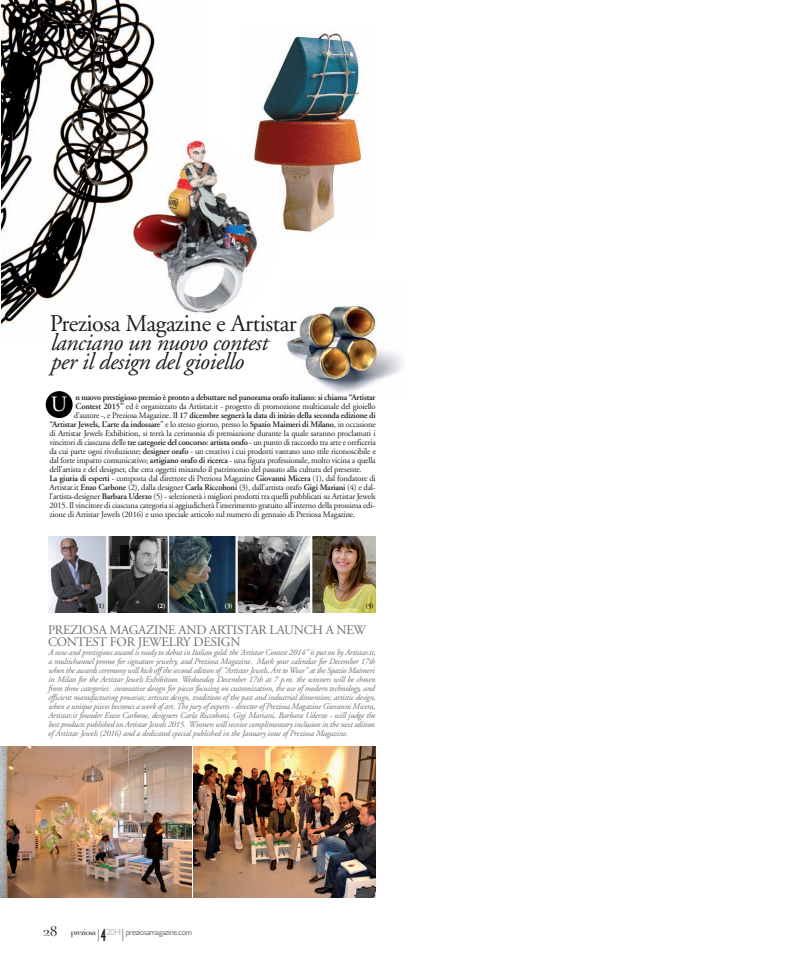
<style>
.page{position:relative;width:794px;height:964px;background:#fff}
.page>*{position:absolute;margin:0;border:0;box-sizing:border-box;transform-origin:0 0}
.t1{font:italic 24px/19px "Adobe Garamond";letter-spacing:-.02em;color:#231f20}
.t2{font:24px "Adobe Garamond";letter-spacing:-.02em;color:#231f20}
.t3{font:21.9px "Adobe Garamond";color:#fff}
.t4{font:13px/12px "Adobe Garamond";letter-spacing:-.02em;color:#6c6d70}
.t5{font:300 9px "Gill Sans";color:#939598}
.t6{font:8.5px "Adobe Garamond";letter-spacing:-.02em;color:#231f20}
.t7{font:italic 8.5px/9px "Adobe Garamond";letter-spacing:-.02em;color:#6c6d70}
.t8{font:600 8.5px "Adobe Garamond";letter-spacing:-.02em;color:#231f20}
.t9{font:300 8px "Gill Sans";letter-spacing:-.025em;color:#231f20}
.t10{font:8px "Didot";letter-spacing:-.075em;color:#231f20}
.t11{font:700 7px "Adobe Garamond";color:#231f20}
.t12{font:700 7px "Adobe Garamond";color:#fff}
.s1{font-weight:600}
.s2{font-weight:400}
.s3{font-size:14px}
.s4{font-weight:700;font-stretch:extra-condensed;font-size:15px;color:#231f20}
</style>
<div class="page">
<img style="left:1px;top:0;width:154px;height:325px">
<img style="left:257px;top:33px;width:105px;height:199px">
<img style="left:129px;top:131px;width:152px;height:194px">
<img style="left:287px;top:306px;width:116px;height:87px">
<div style="left:46px;top:391px;width:27px;height:27px;background:#000;border-radius:50%"></div>
<img style="left:48px;top:536px;width:328px;height:77px">
<svg style="left:98px;top:929px;width:1px;height:12px"></svg>
<svg style="left:122px;top:929px;width:1px;height:12px"></svg>
<img style="left:1px;top:747px;width:190px;height:150px">
<img style="left:194px;top:747px;width:182px;height:150px">
<h1 class="t2" style="left:50px;top:314px;width:249px">Preziosa Magazine e Artistar</h1>
<h1 class="t1" style="left:50px;top:335px;width:219px">lanciano un nuovo contest per il design del gioiello</h1>
<h2 class="t3" style="left:51px;top:395px;width:18px">U</h2>
<p class="t8" style="left:75px;top:394px;width:302px">n nuovo prestigioso premio è pronto a debuttare nel panorama orafo italiano: si chiama “Artistar</p>
<p class="t6" style="left:76px;top:403px;width:301px"><span class="s1">Contest 2015”</span> ed è organizzato da Artistar.it - progetto di promozione multicanale del gioiello</p>
<p class="t8" style="left:74px;top:412px;width:303px"><span class="s2">d’autore -, e Preziosa Magazine. I</span>l 17 dicembre segnerà la data di inizio della seconda edizione di</p>
<p class="t8" style="left:49px;top:421px;width:328px">“Artistar Jewels, L’arte da indossare<span class="s2">” e lo stesso giorno, presso lo</span> Spazio Maimeri di Milano<span class="s2">, in occasione</span></p>
<p class="t6" style="left:49px;top:430px;width:328px">di Artistar Jewels Exhibition, si terrà la cerimonia di premiazione durante la quale saranno proclamati i</p>
<p class="t6" style="left:49px;top:439px;width:328px">vincitori di ciascuna delle <span class="s1">tre categorie del concorso: artista orafo</span> - un punto di raccordo tra arte e oreficeria</p>
<p class="t6" style="left:49px;top:448px;width:328px">da cui parte ogni rivoluzione; <span class="s1">designer orafo</span> - un creativo i cui prodotti vantano uno stile riconoscibile e</p>
<p class="t6" style="left:49px;top:457px;width:328px">dal forte impatto comunicativo; <span class="s1">artigiano orafo di ricerca</span> - una figura professionale, molto vicina a quella</p>
<p class="t6" style="left:49px;top:466px;width:314px">dell’artista e del designer, che crea oggetti mixando il patrimonio del passato alla cultura del presente.</p>
<p class="t6" style="left:49px;top:475px;width:328px"><span class="s1">La giuria di esperti</span> - composta dal direttore di Preziosa Magazine <span class="s1">Giovanni Micera</span> (1), dal fondatore di</p>
<p class="t6" style="left:49px;top:484px;width:328px">Artistar.it <span class="s1">Enzo Carbone</span> (2), dalla designer <span class="s1">Carla Riccoboni</span> (3), dall’artista orafo <span class="s1">Gigi Mariani</span> (4) e dal-</p>
<p class="t6" style="left:49px;top:493px;width:328px">l’artista-designer <span class="s1">Barbara Uderzo</span> (5) - selezionerà i migliori prodotti tra quelli pubblicati su Artistar Jewels</p>
<p class="t6" style="left:49px;top:502px;width:327px">2015. Il vincitore di ciascuna categoria si aggiudicherà l’inserimento gratuito all’interno della prossima edi-</p>
<p class="t6" style="left:49px;top:511px;width:307px">zione di Artistar Jewels (2016) e uno speciale articolo sul numero di gennaio di Preziosa Magazine.</p>
<p class="t11" style="left:96px;top:603px;width:10px">(1)</p>
<p class="t12" style="left:157px;top:603px;width:10px">(2)</p>
<p class="t12" style="left:224px;top:603px;width:10px">(3)</p>
<p class="t11" style="left:300px;top:603px;width:10px">(4)</p>
<p class="t11" style="left:366px;top:603px;width:10px">(5)</p>
<h3 class="t4" style="left:48px;top:625px;width:319px">PREZIOSA MAGAZINE AND ARTISTAR LAUNCH A NEW<br>CONTEST FOR JEWELRY DESIGN</h3>
<p class="t7" style="left:48px;top:649px;width:329px">A new and prestigious award is ready to debut in Italian gold: the ‘Artistar Contest 2014” is put on by Artistar.it, a multichannel promo for signature jewelry, and Preziosa Magazine. Mark your calendar for December 17th when the awards ceremony will kick off the second edition of “Artistar Jewels, Art to Wear” at the Spazio Maimeri in Milan for the Artistar Jewels Exhibition. Wednesday December 17th at 7 p.m. the winners will be chosen from three categories: innovative design for pieces focusing on customization, the use of modern technology, and efficient manufacturing processes; artisan design, traditions of the past and industrial dimension; artistic design, when a unique pieces becomes a work of art. The jury of experts - director of Preziosa Magazine Giovanni Micera, Artistar.it founder Enzo Carbone, designers Carla Riccoboni, Gigi Mariani, Barbara Uderzo - will judge the best products published on Artistar Jewels 2015. Winners will receive complimentary inclusion in the next edition of Artistar Jewels (2016) and a dedicated special published in the January issue of Preziosa Magazine.</p>
<p class="t10" style="left:43px;top:928px;width:54px"><span class="s3">28</span> preziosa</p>
<p class="t9" style="left:126px;top:928px;width:68px">preziosamagazine.com</p>
<p class="t5" style="left:101px;top:927px;width:22px"><span class="s4">4</span> 2014</p>
</div>
